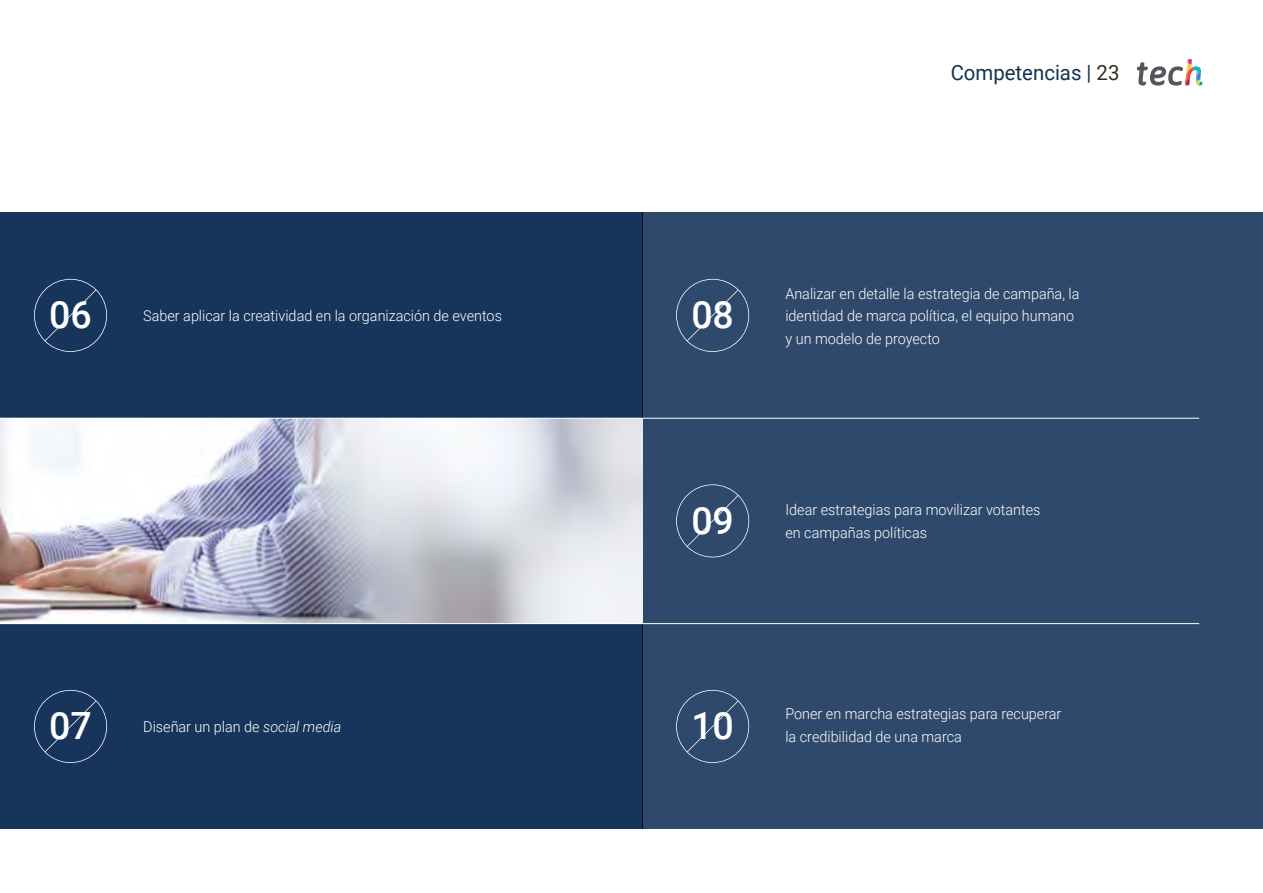
<style>
.page{position:relative;width:1263px;height:893px;background:#fff}
.page>*{position:absolute;margin:0;border:0;box-sizing:border-box;transform-origin:0 0}
.t1{font:500 37.5px "Roboto";color:#fff}
.t2{font:21px "Roboto";color:#123352}
.t3{font:300 15px/22.5px "Roboto";color:#fff;scale:.96 1}
.s1{color:#312e20}
.s2{font-style:italic}
</style>
<div class="page">
<div style="left:0;top:213px;width:642px;height:616px;background:#17355b"></div>
<div style="left:642px;top:213px;width:621px;height:616px;background:#2e496b"></div>
<svg style="left:676px;top:279px;width:73px;height:73px"></svg>
<svg style="left:676px;top:484px;width:73px;height:73px"></svg>
<svg style="left:34px;top:279px;width:73px;height:73px"></svg>
<svg style="left:676px;top:690px;width:73px;height:73px"></svg>
<img style="left:0;top:419px;width:642px;height:204px">
<svg style="left:34px;top:690px;width:73px;height:73px"></svg>
<hr style="left:0;top:623px;width:1199px;height:1px;background:#fff">
<hr style="left:0;top:418px;width:1199px;height:1px;background:#fff">
<svg style="left:1137px;top:59px;width:65px;height:27px"></svg>
<h2 class="t2" style="left:951px;top:57px;width:170px">Competencias | <span class="s1">23</span></h2>
<h1 class="t1" style="left:49px;top:288px;width:44px">06</h1>
<p class="t3" style="left:143px;top:304px;width:375px">Saber aplicar la creatividad en la organización de eventos</p>
<h1 class="t1" style="left:691px;top:288px;width:44px">08</h1>
<p class="t3" style="left:785px;top:281px;width:308px">Analizar en detalle la estrategia de campaña, la identidad de marca política, el equipo humano y un modelo de proyecto</p>
<h1 class="t1" style="left:691px;top:494px;width:44px">09</h1>
<p class="t3" style="left:785px;top:498px;width:267px">Idear estrategias para movilizar votantes en campañas políticas</p>
<h1 class="t1" style="left:49px;top:699px;width:44px">07</h1>
<h1 class="t1" style="left:691px;top:699px;width:44px">10</h1>
<p class="t3" style="left:143px;top:715px;width:208px">Diseñar un plan de <span class="s2">social media</span></p>
<p class="t3" style="left:785px;top:702px;width:289px">Poner en marcha estrategias para recuperar la credibilidad de una marca</p>
</div>
